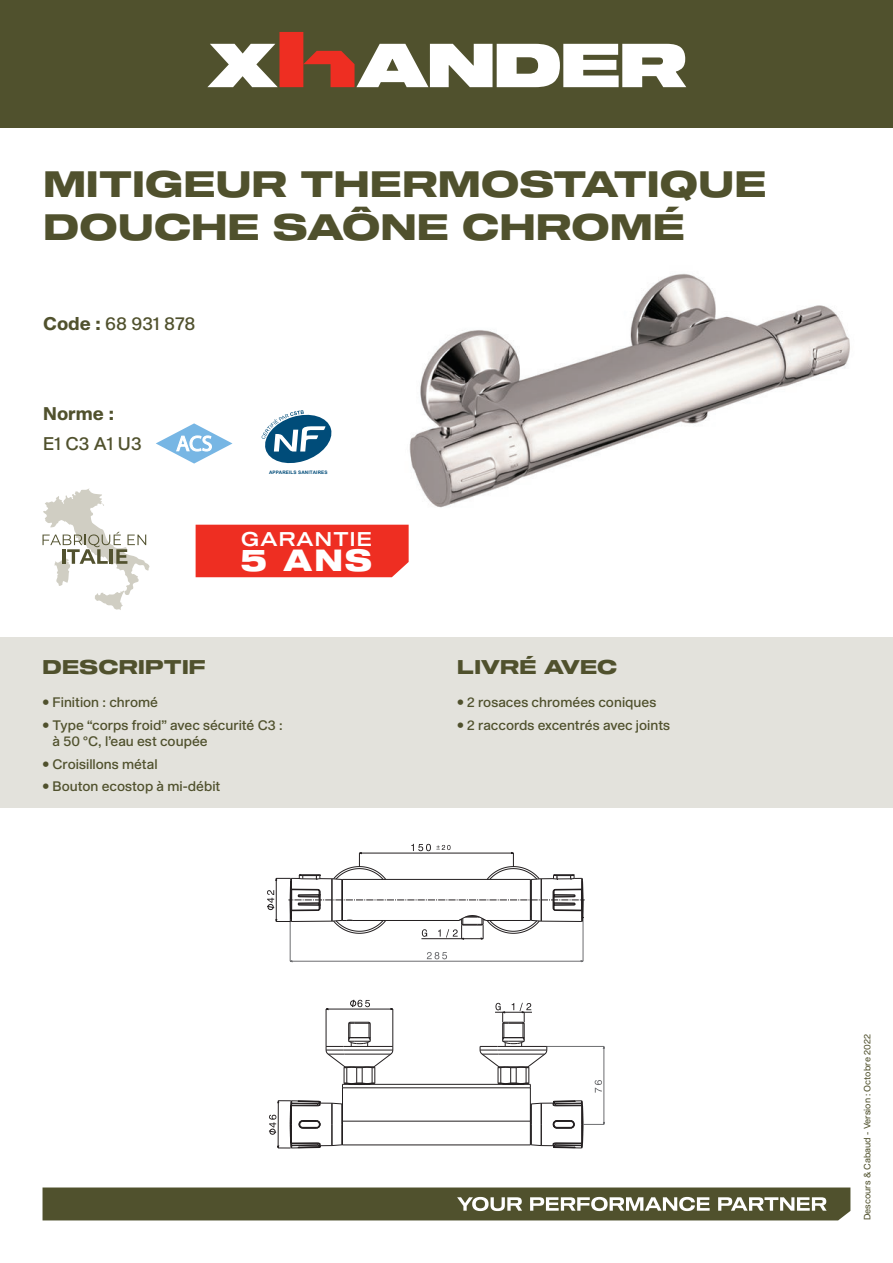
<style>
.page{position:relative;width:893px;height:1263px;background:#fff}
.page>*{position:absolute;margin:0;border:0;box-sizing:border-box;transform-origin:0 0}
.t1{font:36px/43.2px "Shapiro 75 Heavy Extd";letter-spacing:.01em;color:#50512d}
.t2{font:30px "Shapiro 85 Super Heavy Wide";color:#fff}
.t3{font:19.5px "Shapiro 75 Heavy Extd";letter-spacing:.01em;color:#50512d}
.t4{font:19.5px "Shapiro 55 Middle Wide";letter-spacing:.06em;color:#fff}
.t5{font:18px "Shapiro 55 Middle";color:#50512d}
.t6{font:800 18px "Shapiro 75";color:#50512d}
.t7{font:13.5px/16.2px "Shapiro 55 Middle";color:#50512d}
.t8{font:9px "Shapiro 45 Welter";color:#50512d}
.t9{font:700 4.65px "Arial";letter-spacing:.02em;color:#004c79}
.s1{font-family:"Shapiro 75";font-weight:800}
</style>
<div class="page">
<svg style="left:43px;top:1187px;width:807px;height:33px;background:#636444"></svg>
<div style="left:0;top:0;width:893px;height:128px;background:#50512d"></div>
<svg style="left:207px;top:32px;width:479px;height:55px"></svg>
<div style="left:0;top:638px;width:893px;height:170px;background:#e3e2dc"></div>
<svg style="left:156px;top:423px;width:76px;height:41px"></svg>
<svg style="left:262px;top:410px;width:70px;height:54px"></svg>
<hr style="left:290px;top:900px;width:1px;height:61px;background:#6c6d70">
<hr style="left:583px;top:900px;width:1px;height:61px;background:#6c6d70">
<hr style="left:326px;top:1009px;width:1px;height:37px;background:#231f20">
<hr style="left:393px;top:1009px;width:1px;height:37px;background:#231f20">
<hr style="left:547px;top:1046px;width:57px;height:1px;background:#6c6d70">
<hr style="left:530px;top:1088px;width:1px;height:33px;background:#231f20">
<hr style="left:342px;top:1088px;width:1px;height:33px;background:#231f20">
<hr style="left:342px;top:1121px;width:188px;height:1px;background:#231f20">
<hr style="left:342px;top:1087px;width:188px;height:1px;background:#231f20">
<hr style="left:365px;top:1084px;width:142px;height:1px;background:#231f20">
<hr style="left:342px;top:1145px;width:188px;height:1px;background:#231f20">
<svg style="left:326px;top:1022px;width:68px;height:66px"></svg>
<svg style="left:427px;top:952px;width:20px;height:7px"></svg>
<hr style="left:292px;top:961px;width:289px;height:1px;background:#6c6d70">
<svg style="left:267px;top:844px;width:318px;height:95px"></svg>
<svg style="left:480px;top:1003px;width:67px;height:85px"></svg>
<svg style="left:350px;top:1000px;width:20px;height:7px"></svg>
<hr style="left:328px;top:1009px;width:63px;height:1px;background:#231f20">
<svg style="left:595px;top:1080px;width:7px;height:13px"></svg>
<hr style="left:604px;top:1048px;width:1px;height:74px;background:#6c6d70">
<svg style="left:530px;top:1100px;width:75px;height:48px"></svg>
<svg style="left:269px;top:1100px;width:74px;height:49px"></svg>
<div style="left:196px;top:525px;width:213px;height:52px;background:#ee2e22"></div>
<svg style="left:43px;top:489px;width:106px;height:121px"></svg>
<img style="left:409px;top:273px;width:441px;height:235px">
<h1 class="t1" style="left:43px;top:164px;width:725px">MITIGEUR THERMOSTATIQUE<br>DOUCHE SAÔNE CHROMÉ</h1>
<h3 class="t5" style="left:43px;top:311px;width:154px"><span class="s1">Code :</span> 68 931 878</h3>
<h3 class="t6" style="left:43px;top:400px;width:72px">Norme :</h3>
<h3 class="t5" style="left:43px;top:430px;width:100px">E C1 A3 U1 3</h3>
<p class="t9" style="left:269px;top:469px;width:60px">APPAREILS SANITAIRES</p>
<h3 class="t4" style="left:241px;top:525px;width:133px">GARANTIE</h3>
<h2 class="t2" style="left:283px;top:539px;width:90px">ANS</h2>
<h2 class="t2" style="left:241px;top:539px;width:27px">5</h2>
<h3 class="t3" style="left:43px;top:653px;width:165px">DESCRIPTIF</h3>
<p class="t7" style="left:43px;top:695px;width:117px">• Finition : chromé</p>
<p class="t7" style="left:53px;top:718px;width:232px;text-indent:-10px">• Type “corps froid” avec sécurité C :3 à 50 C° ’l, eau est coupée</p>
<p class="t7" style="left:43px;top:756px;width:117px">• Croisillons métal</p>
<p class="t7" style="left:43px;top:779px;width:179px">• Bouton ecostop à mi-débit</p>
<h3 class="t3" style="left:457px;top:653px;width:162px">LIVRÉ AVEC</h3>
<p class="t7" style="left:457px;top:695px;width:201px">• 2 rosaces chromées coniques</p>
<p class="t7" style="left:457px;top:718px;width:215px">• 2 raccords excentrés avec joints</p>
<p class="t8" style="left:861px;top:1220px;width:188px;rotate:-90deg">Descours &amp; Cabaud - Version : Octobre 2022</p>
</div>
